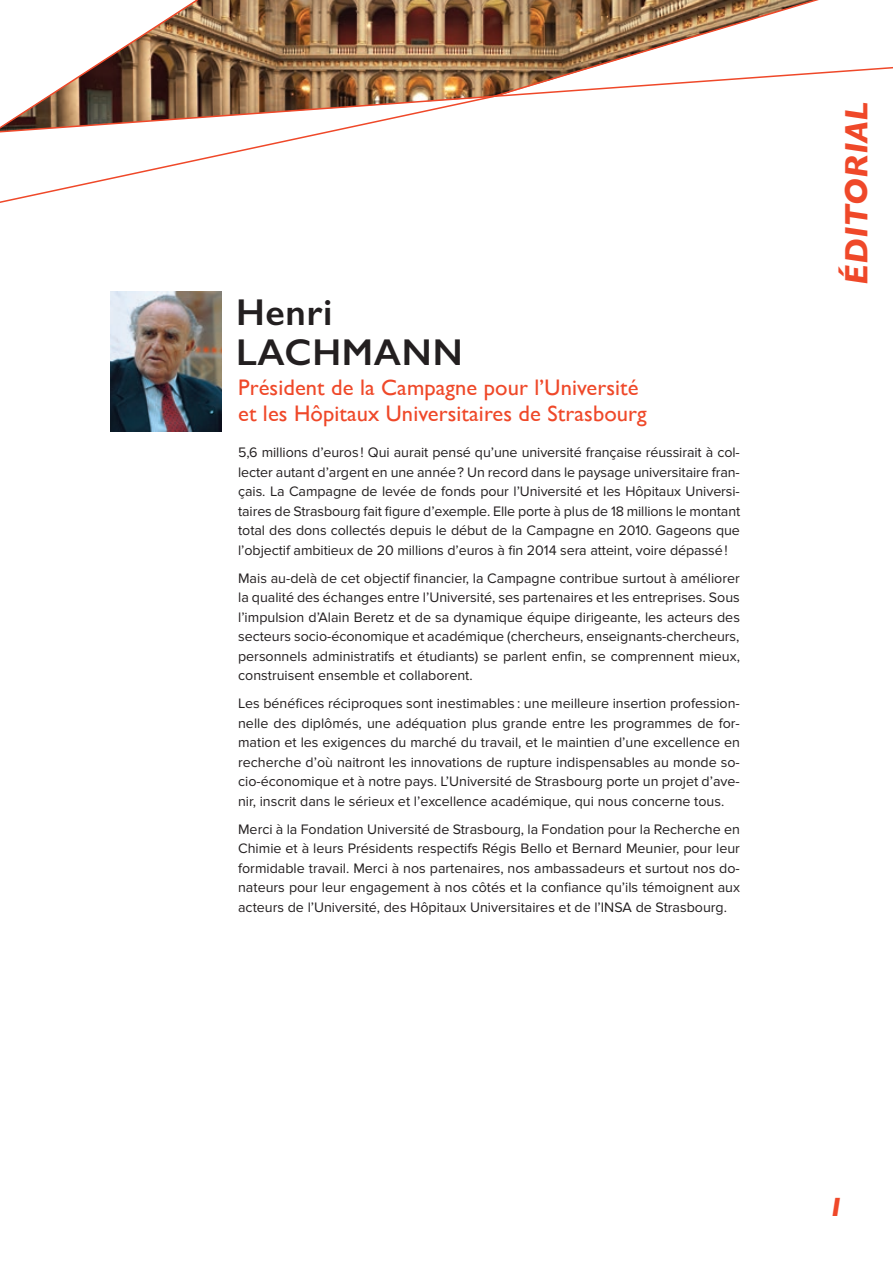
<style>
.page{position:relative;width:893px;height:1263px;background:#fff}
.page>*{position:absolute;margin:0;border:0;box-sizing:border-box;transform-origin:0 0}
.t1{font:600 37.5px/40.5px "Gill Sans";letter-spacing:.02em;color:#231f20}
.t2{font:italic 700 33px "Gill Sans";letter-spacing:.005em;color:#ef4829}
.t3{font:italic 700 27px "Gill Sans";color:#ef4829}
.t4{font:22.5px/25.5px "Gill Sans";letter-spacing:.005em;color:#ef4829}
.t5{font:14.25px/19.5px "Proxima Nova";color:#231f20;text-align:justify}
</style>
<div class="page">
<img style="left:111px;top:291px;width:110px;height:141px">
<img style="left:219px;top:0;width:272px;height:65px">
<img style="left:219px;top:65px;width:674px;height:30px">
<svg style="left:49px;top:0;width:170px;height:95px"></svg>
<svg style="left:0;top:95px;width:491px;height:108px"></svg>
<svg style="left:491px;top:0;width:370px;height:98px"></svg>
<h1 class="t1" style="left:236px;top:292px;width:228px">Henri<br>LACHMANN</h1>
<h3 class="t4" style="left:238px;top:375px;width:410px">Président de la Campagne pour l’Université et les Hôpitaux Universitaires de Strasbourg</h3>
<p class="t5" style="left:238px;top:443px;width:504px">5,6 millions d’euros ! Qui aurait pensé qu’une université française réussirait à col&shy;lecter autant d’argent en une année? Un record dans le paysage universitaire fran&shy;çais. La Campagne de levée de fonds pour l’Université et les Hôpitaux Universi&shy;taires de Strasbourg fait figure d’exemple. Elle porte à plus de 18 millions le montant total des dons collectés depuis le début de la Campagne en 2010. Gageons que l’objectif ambitieux de 20 millions d’euros à fin 2014 sera atteint, voire dépassé!</p>
<p class="t5" style="left:238px;top:568px;width:503px">Mais au-delà de cet objectif financier, la Campagne contribue surtout à améliorer la qualité des échanges entre l’Université, ses partenaires et les entreprises. Sous l’impulsion d’Alain Beretz et de sa dynamique équipe dirigeante, les acteurs des secteurs socio-économique et académique (chercheurs, enseignants-chercheurs, personnels administratifs et étudiants) se parlent enfin, se comprennent mieux, construisent ensemble et collaborent.</p>
<p class="t5" style="left:238px;top:694px;width:503px">Les bénéfices réciproques sont inestimables : une meilleure insertion profession&shy;nelle des diplômés, une adéquation plus grande entre les programmes de for&shy;mation et les exigences du marché du travail, et le maintien d’une excellence en recherche d’où naitront les innovations de rupture indispensables au monde so&shy;cio-économique et à notre pays. L’Université de Strasbourg porte un projet d’ave&shy;nir, inscrit dans le sérieux et l’excellence académique, qui nous concerne tous.</p>
<p class="t5" style="left:238px;top:819px;width:503px">Merci à la Fondation Université de Strasbourg, la Fondation pour la Recherche en Chimie et à leurs Présidents respectifs Régis Bello et Bernard Meunier, pour leur formidable travail. Merci à nos partenaires, nos ambassadeurs et surtout nos do&shy;nateurs pour leur engagement à nos côtés et la confiance qu’ils témoignent aux acteurs de l’Université, des Hôpitaux Universitaires et de l’INSA de Strasbourg.</p>
<h2 class="t2" style="left:837px;top:285px;width:184px;rotate:-90deg">ÉDITORIAL</h2>
<h3 class="t3" style="left:828px;top:1191px;width:17px">1</h3>
</div>
